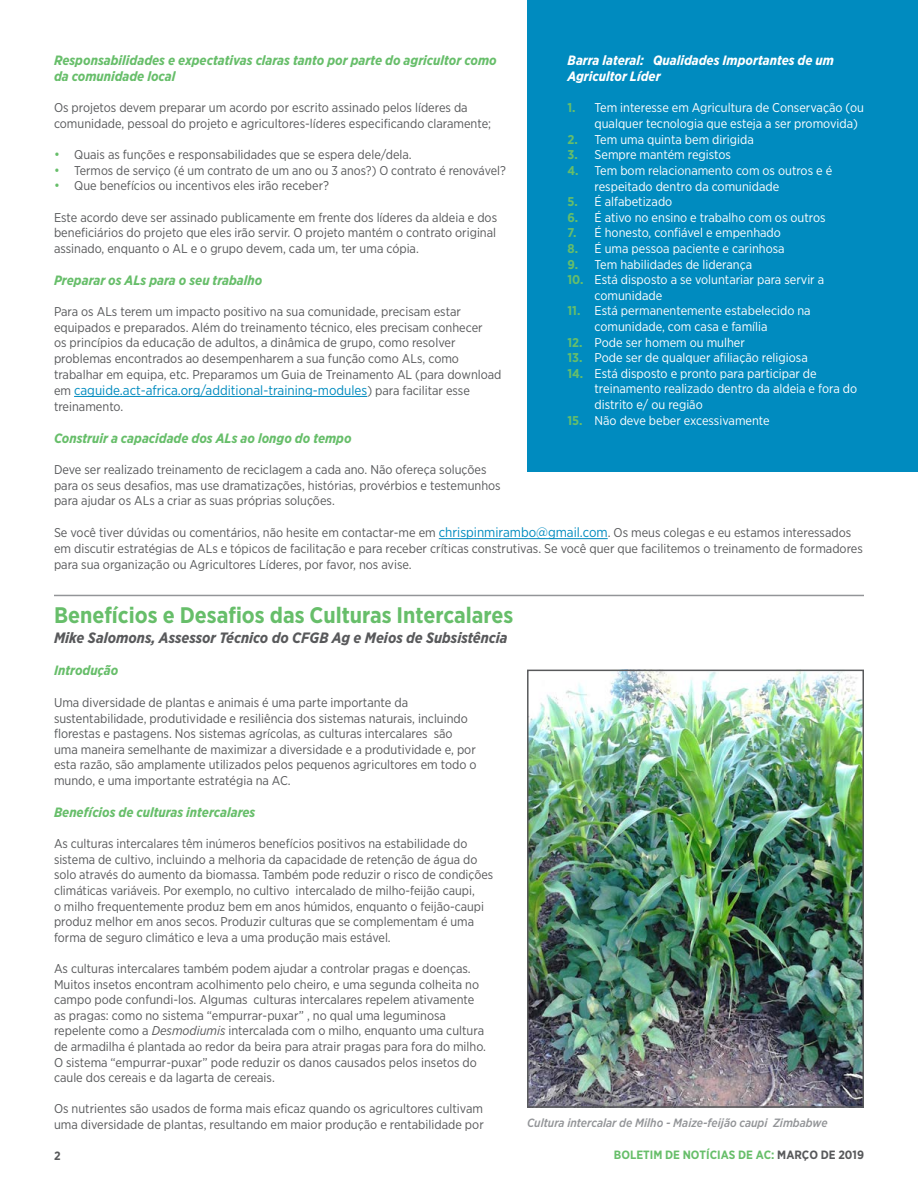
<style>
.page{position:relative;width:918px;height:1188px;background:#fff}
.page>*{position:absolute;margin:0;border:0;box-sizing:border-box;transform-origin:0 0}
.t1{font:700 22.5px "Gotham Narrow";color:#67be6a}
.t2{font:italic 700 15px "Gotham Narrow";color:#58595b}
.t3{font:italic 700 13.5px/16.5px "Gotham Narrow";color:#67be6a}
.t4{font:13.5px "Gotham Narrow";color:#008bbf}
.t5{font:italic 700 13.5px/16.5px "Gotham Narrow";color:#fff}
.t6{font:12.75px/15.6px "Gotham Narrow";color:#58595b}
.t7{font:12.75px/15.6px "Gotham Narrow";color:#fff}
.t8{font:italic 500 12px "Gotham Narrow";color:#939598}
.t9{font:700 12px "Gotham Narrow";color:#67be6a}
.t10{font:700 12px "Gotham Narrow";color:#58595b}
.s1{font-size:13.5px;color:#67be6a}
.s2{font-size:12.75px;color:#58595b}
.s3{font-size:13.5px;color:#008bbf}
.s4{font-style:italic}
.s5{font-weight:700;color:#67be6a}
.s6{color:#58595b}
</style>
<div class="page">
<hr style="left:74px;top:396px;width:293px;height:1px;background:#008bbf">
<hr style="left:439px;top:538px;width:169px;height:1px;background:#008bbf">
<hr style="left:54px;top:595px;width:810px;height:1px;background:#939598">
<div style="left:527px;top:0;width:391px;height:472px;background:#008bbf"></div>
<img style="left:530px;top:673px;width:331px;height:432px">
<div style="left:527px;top:670px;width:337px;height:438px;border:2px solid #58595b"></div>
<p class="t3" style="left:54px;top:52px;width:444px">Responsabilidades e expectativas claras tanto por parte do agricultor como da comunidade local</p>
<p class="t6" style="left:54px;top:100px;width:439px">Os projetos devem preparar um acordo por escrito assinado pelos líderes da comunidade, pessoal do projeto e agricultores-líderes especificando claramente;</p>
<p class="t6" style="left:54px;top:147px;width:359px"><span class="s1">•</span> Quais as funções e responsabilidades que se espera dele/dela.</p>
<p class="t6" style="left:54px;top:162px;width:453px"><span class="s1">•</span> Termos de serviço (é um contrato de um ano ou 3 anos?) O contrato é renovável?</p>
<p class="t6" style="left:54px;top:178px;width:277px"><span class="s1">•</span> Que benefícios ou incentivos eles irão receber?</p>
<p class="t6" style="left:54px;top:209px;width:445px;text-align:justify">Este acordo deve ser assinado publicamente em frente dos líderes da aldeia e dos beneficiários do projeto que eles irão servir. O projeto mantém o contrato original assinado, enquanto o AL e o grupo devem, cada um, ter uma cópia.</p>
<p class="t3" style="left:54px;top:272px;width:210px">Preparar os ALs para o seu trabalho</p>
<p class="t6" style="left:54px;top:304px;width:449px">Para os ALs terem um impacto positivo na sua comunidade, precisam estar equipados e preparados. Além do treinamento técnico, eles precisam conhecer<br>os princípios da educação de adultos, a dinâmica de grupo, como resolver problemas encontrados ao desempenharem a sua função como ALs, como trabalhar em equipa, etc. Preparamos um Guia de Treinamento AL (para download</p>
<p class="t4" style="left:54px;top:382px;width:417px"><span class="s2">em</span> caguide.act-africa.org/additional-training-modules<span class="s2">) para facilitar esse</span></p>
<p class="t6" style="left:54px;top:398px;width:71px">treinamento.</p>
<p class="t3" style="left:54px;top:430px;width:299px">Construir a capacidade dos ALs ao longo do tempo</p>
<p class="t6" style="left:54px;top:461px;width:448px">Deve ser realizado treinamento de reciclagem a cada ano. Não ofereça soluções para os seus desafios, mas use dramatizações, histórias, provérbios e testemunhos para ajudar os ALs a criar as suas próprias soluções.</p>
<p class="t6" style="left:54px;top:525px;width:810px">Se você tiver dúvidas ou comentários, não hesite em contactar-me em <span class="s3">chrispinmirambo@gmail.com</span>. Os meus colegas e eu estamos interessados em discutir estratégias de ALs e tópicos de facilitação e para receber críticas construtivas. Se você quer que facilitemos o treinamento de formadores para sua organização ou Agricultores Líderes, por favor, nos avise.</p>
<h1 class="t1" style="left:54px;top:601px;width:461px">Benefícios e Desafios das Culturas Intercalares</h1>
<p class="t2" style="left:54px;top:628px;width:455px">Mike Salomons, Assessor Técnico do CFGB Ag e Meios de Subsistência</p>
<p class="t3" style="left:54px;top:662px;width:66px">Introdução</p>
<p class="t6" style="left:54px;top:694px;width:424px">Uma diversidade de plantas e animais é uma parte importante da sustentabilidade, produtividade e resiliência dos sistemas naturais, incluindo florestas e pastagens. Nos sistemas agrícolas, as culturas intercalares são uma maneira semelhante de maximizar a diversidade e a produtividade e, por esta razão, são amplamente utilizados pelos pequenos agricultores em todo o mundo, e uma importante estratégia na AC.</p>
<p class="t3" style="left:54px;top:804px;width:203px">Benefícios de culturas intercalares</p>
<p class="t6" style="left:54px;top:836px;width:441px">As culturas intercalares têm inúmeros benefícios positivos na estabilidade do sistema de cultivo, incluindo a melhoria da capacidade de retenção de água do solo através do aumento da biomassa. Também pode reduzir o risco de condições climáticas variáveis. Por exemplo, no cultivo intercalado de milho-feijão caupi,<br>o milho frequentemente produz bem em anos húmidos, enquanto o feijão-caupi produz melhor em anos secos. Produzir culturas que se complementam é uma forma de seguro climático e leva a uma produção mais estável.</p>
<p class="t6" style="left:54px;top:960px;width:434px">As culturas intercalares também podem ajudar a controlar pragas e doenças.<br>Muitos insetos encontram acolhimento pelo cheiro, e uma segunda colheita no campo pode confundi-los. Algumas culturas intercalares repelem ativamente as pragas: como no sistema “empurrar-puxar” , no qual uma leguminosa repelente como a <span class="s4">Desmodiumis</span> intercalada com o milho, enquanto uma cultura de armadilha é plantada ao redor da beira para atrair pragas para fora do milho.<br>O sistema “empurrar-puxar” pode reduzir os danos causados pelos insetos do caule dos cereais e da lagarta de cereais.</p>
<p class="t6" style="left:54px;top:1101px;width:431px">Os nutrientes são usados de forma mais eficaz quando os agricultores cultivam uma diversidade de plantas, resultando em maior produção e rentabilidade por</p>
<p class="t5" style="left:568px;top:52px;width:268px">Barra lateral: Qualidades Importantes de um<br>Agricultor Líder</p>
<p class="t7" style="left:595px;top:100px;width:271px;text-indent:-27px"><span class="s5">1.</span> Tem interesse em Agricultura de Conservação (ou qualquer tecnologia que esteja a ser promovida)</p>
<p class="t7" style="left:568px;top:131px;width:188px"><span class="s5">2.</span> Tem uma quinta bem dirigida</p>
<p class="t7" style="left:568px;top:147px;width:165px"><span class="s5">3.</span> Sempre mantém registos</p>
<p class="t7" style="left:595px;top:162px;width:239px;text-indent:-27px"><span class="s5">4.</span> Tem bom relacionamento com os outros e é respeitado dentro da comunidade</p>
<p class="t7" style="left:568px;top:194px;width:106px"><span class="s5">5.</span> É alfabetizado</p>
<p class="t7" style="left:568px;top:209px;width:260px"><span class="s5">6.</span> É ativo no ensino e trabalho com os outros</p>
<p class="t7" style="left:568px;top:225px;width:215px"><span class="s5">7.</span> É honesto, confiável e empenhado</p>
<p class="t7" style="left:568px;top:240px;width:219px"><span class="s5">8.</span> É uma pessoa paciente e carinhosa</p>
<p class="t7" style="left:568px;top:256px;width:186px"><span class="s5">9.</span> Tem habilidades de liderança</p>
<p class="t7" style="left:595px;top:272px;width:231px;text-indent:-27px"><span class="s5">10.</span> Está disposto a se voluntariar para servir a comunidade</p>
<p class="t7" style="left:595px;top:303px;width:218px;text-indent:-27px"><span class="s5">11.</span> Está permanentemente estabelecido na comunidade, com casa e família</p>
<p class="t7" style="left:568px;top:334px;width:179px"><span class="s5">12.</span> Pode ser homem ou mulher</p>
<p class="t7" style="left:568px;top:350px;width:242px"><span class="s5">13.</span> Pode ser de qualquer afiliação religiosa</p>
<p class="t7" style="left:595px;top:365px;width:264px;text-indent:-27px"><span class="s5">14.</span> Está disposto e pronto para participar de treinamento realizado dentro da aldeia e fora do distrito e/ ou região</p>
<p class="t7" style="left:568px;top:412px;width:204px"><span class="s5">15.</span> Não deve beber excessivamente</p>
<p class="t8" style="left:527px;top:1115px;width:302px">Cultura intercalar de Milho - Maize-feijão caupi Zimbabwe</p>
<p class="t10" style="left:54px;top:1148px;width:8px">2</p>
<p class="t9" style="left:614px;top:1147px;width:252px">BOLETIM DE NOTÍCIAS DE AC: <span class="s6">MARÇO DE 2019</span></p>
</div>
